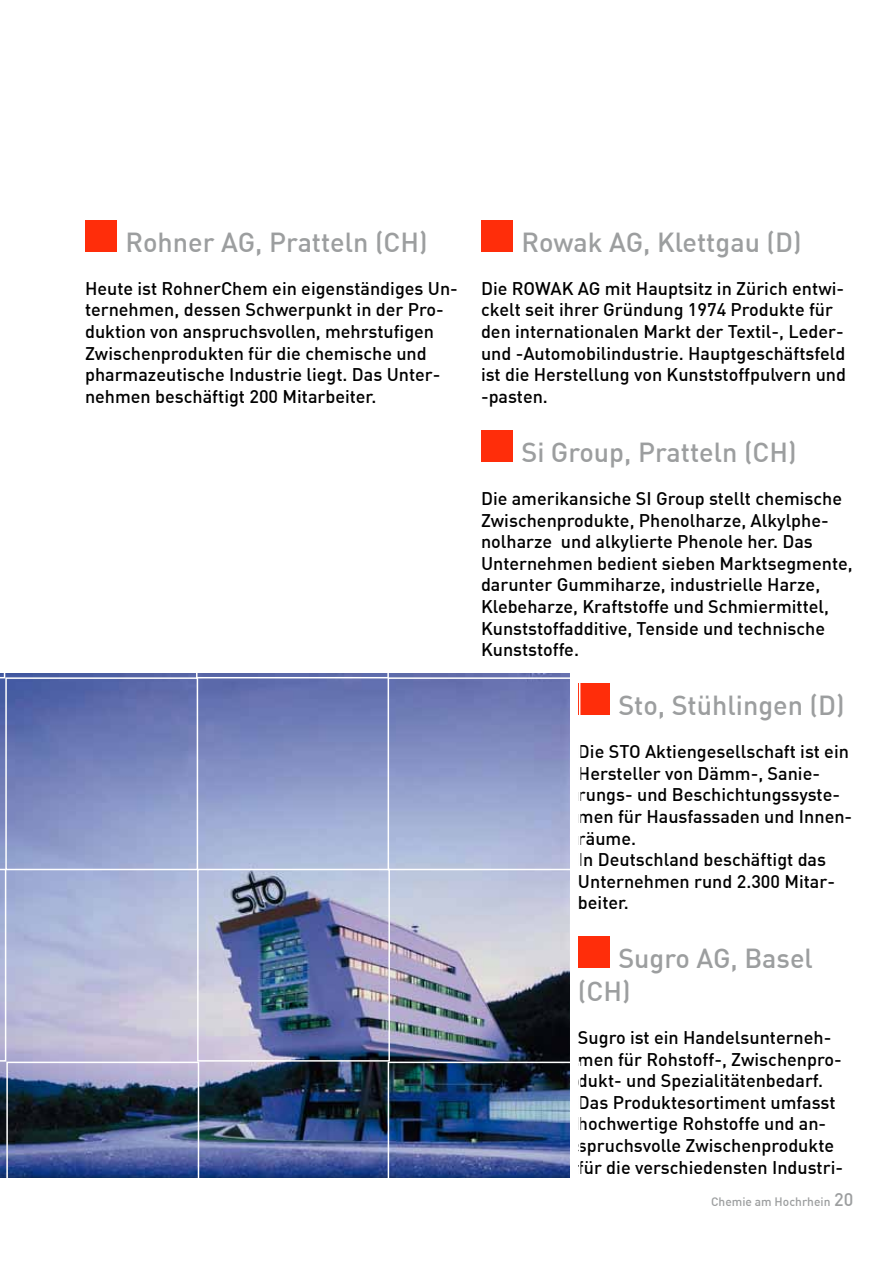
<style>
.page{position:relative;width:893px;height:1263px;background:#fff}
.page>*{position:absolute;margin:0;border:0;box-sizing:border-box;transform-origin:0 0}
.t1{font:500 27px/32.4px "DIN";color:#9c9e9f}
.t2{font:500 18px/21.6px "DIN";color:#000}
.t3{font:500 12px "DIN";color:#9c9e9f}
.s1{font-size:18px}
</style>
<div class="page">
<div style="left:85px;top:220px;width:32px;height:32px;background:#ff2d0a"></div>
<div style="left:481px;top:220px;width:32px;height:32px;background:#ff2d0a"></div>
<div style="left:481px;top:430px;width:32px;height:32px;background:#ff2d0a"></div>
<div style="left:578px;top:683px;width:32px;height:32px;background:#ff2d0a"></div>
<div style="left:578px;top:936px;width:32px;height:32px;background:#ff2d0a"></div>
<img style="left:0;top:674px;width:569px;height:504px">
<div style="left:5px;top:677px;width:193px;height:193px;border:2px solid #fff"></div>
<div style="left:388px;top:677px;width:192px;height:193px;border:2px solid #fff"></div>
<svg style="left:0;top:869px;width:6px;height:192px"></svg>
<div style="left:197px;top:869px;width:193px;height:192px;border:2px solid #fff"></div>
<div style="left:6px;top:1061px;width:193px;height:193px;border:2px solid #fff"></div>
<div style="left:388px;top:1061px;width:192px;height:193px;border:2px solid #fff"></div>
<div style="left:196px;top:657px;width:193px;height:21px;border:2px solid #fff"></div>
<svg style="left:0;top:673px;width:5px;height:5px"></svg>
<h1 class="t1" style="left:125px;top:225px;width:304px">Rohner AG, Pratteln (CH)</h1>
<p class="t2" style="left:85px;top:277px;width:374px">Heute ist RohnerChem ein eigenständiges Un&shy;ternehmen, dessen Schwerpunkt in der Pro&shy;duktion von anspruchsvollen, mehrstufigen Zwischenprodukten für die chemische und pharmazeutische Industrie liegt. Das Unter&shy;nehmen beschäftigt 200 Mitarbeiter.</p>
<h1 class="t1" style="left:521px;top:225px;width:282px">Rowak AG, Klettgau (D)</h1>
<p class="t2" style="left:481px;top:277px;width:367px">Die ROWAK AG mit Hauptsitz in Zürich entwi&shy;ckelt seit ihrer Gründung 1974 Produkte für den internationalen Markt der Textil-, Leder&shy;und -Automobilindustrie. Hauptgeschäftsfeld ist die Herstellung von Kunststoffpulvern und -pasten.</p>
<h1 class="t1" style="left:521px;top:435px;width:277px">Si Group, Pratteln (CH)</h1>
<p class="t2" style="left:481px;top:487px;width:373px">Die amerikansiche SI Group stellt chemische Zwischenprodukte, Phenolharze, Alkylphe&shy;nolharze und alkylierte Phenole her. Das Unternehmen bedient sieben Marktsegmente, darunter Gummiharze, industrielle Harze, Klebeharze, Kraftstoffe und Schmiermittel, Kunststoffadditive, Tenside und technische Kunststoffe.</p>
<h1 class="t1" style="left:618px;top:688px;width:228px">Sto, Stühlingen (D)</h1>
<p class="t2" style="left:578px;top:740px;width:276px">Die STO Aktiengesellschaft ist ein<br>Hersteller von Dämm-, Sanie&shy;rungs- und Beschichtungssyste&shy;men für Hausfassaden und Innen&shy;räume.<br>In Deutschland beschäftigt das<br>Unternehmen rund 2.300 Mitar&shy;beiter.</p>
<h1 class="t1" style="left:578px;top:941px;width:237px;text-indent:40px">Sugro AG, Basel (CH)</h1>
<p class="t2" style="left:578px;top:1026px;width:267px">Sugro ist ein Handelsunterneh&shy;men für Rohstoff-, Zwischenpro&shy;dukt- und Spezialitätenbedarf.<br>Das Produktesortiment umfasst hochwertige Rohstoffe und an&shy;spruchsvolle Zwischenprodukte für die verschiedensten Industri-</p>
<p class="t3" style="left:711px;top:1193px;width:144px">Chemie am Hochrhein <span class="s1">20</span></p>
</div>
